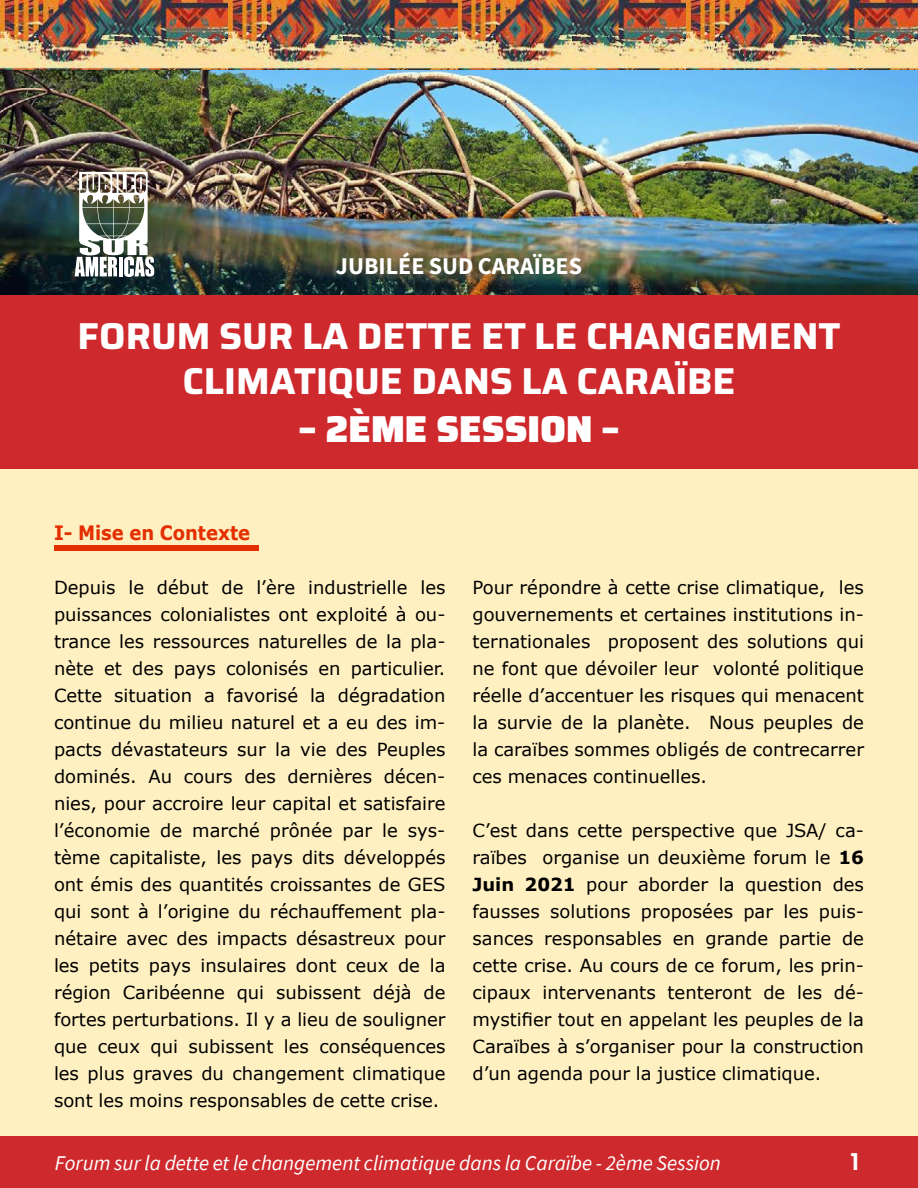
<style>
.page{position:relative;width:918px;height:1188px;background:#fff}
.page>*{position:absolute;margin:0;border:0;box-sizing:border-box;transform-origin:0 0}
.t1{font:700 37.5px/45px "Saira";color:#fff;text-align:center}
.t2{font:900 37.5px "Saira";color:#fff}
.t3{font:700 24px "Source Sans Pro";color:#fff}
.t4{font:700 24px "Relay";color:#fff}
.t5{font:italic 21px "Source Sans Pro";color:#fff}
.t6{font:700 19.8px "Verdana";color:#e42f00;scale:.91 1}
.t7{font:18px/27px "Verdana";color:#000;text-align:justify}
.s1{font-weight:700}
</style>
<div class="page">
<div style="left:0;top:0;width:918px;height:1162px;background:#fff0c2"></div>
<img style="left:0;top:0;width:918px;height:65px">
<div style="left:0;top:1136px;width:918px;height:52px;background:#ce292d"></div>
<img style="left:0;top:65px;width:918px;height:230px">
<div style="left:0;top:295px;width:918px;height:174px;background:#ce292d"></div>
<img style="left:75px;top:172px;width:79px;height:105px">
<div style="left:54px;top:545px;width:204px;height:6px;background:#e42f00"></div>
<h2 class="t3" style="left:336px;top:250px;width:248px">JUBILÉE SUD CARAÏBES</h2>
<h1 class="t1" style="left:78px;top:314px;width:765px">FORUM SUR LA DETTE ET LE CHANGEMENT<br>CLIMATIQUE DANS LA CARAÏBE</h1>
<h1 class="t2" style="left:298px;top:400px;width:323px">– 2ÈME SESSION –</h1>
<p class="t6" style="left:54px;top:520px;width:217px">I- Mise en Contexte</p>
<p class="t7" style="left:54px;top:574px;width:393px">Depuis le début de l’ère industrielle les puissances colonialistes ont exploité à ou&shy;trance les ressources naturelles de la pla&shy;nète et des pays colonisés en particulier.<br>Cette situation a favorisé la dégradation continue du milieu naturel et a eu des im&shy;pacts dévastateurs sur la vie des Peuples dominés. Au cours des dernières décen&shy;nies, pour accroire leur capital et satisfaire l’économie de marché prônée par le sys&shy;tème capitaliste, les pays dits développés ont émis des quantités croissantes de GES qui sont à l’origine du réchauffement pla&shy;nétaire avec des impacts désastreux pour les petits pays insulaires dont ceux de la région Caribéenne qui subissent déjà de fortes perturbations. Il y a lieu de souligner que ceux qui subissent les conséquences les plus graves du changement climatique sont les moins responsables de cette crise.</p>
<p class="t7" style="left:472px;top:574px;width:393px">Pour répondre à cette crise climatique, les gouvernements et certaines institutions in&shy;ternationales proposent des solutions qui ne font que dévoiler leur volonté politique réelle d’accentuer les risques qui menacent la survie de la planète. Nous peuples de la caraïbes sommes obligés de contrecarrer ces menaces continuelles.</p>
<p class="t7" style="left:472px;top:817px;width:393px">C’est dans cette perspective que JSA/ ca&shy;raïbes organise un deuxième forum le <span class="s1">16<br>Juin 2021</span> pour aborder la question des fausses solutions proposées par les puis&shy;sances responsables en grande partie de cette crise. Au cours de ce forum, les prin&shy;cipaux intervenants tenteront de les dé&shy;mystifier tout en appelant les peuples de la Caraïbes à s’organiser pour la construction d’un agenda pour la justice climatique.</p>
<p class="t5" style="left:55px;top:1150px;width:667px">Forum sur la dette et le changement climatique dans la Caraïbe - 2ème Session</p>
<h2 class="t4" style="left:850px;top:1148px;width:11px">1</h2>
</div>
